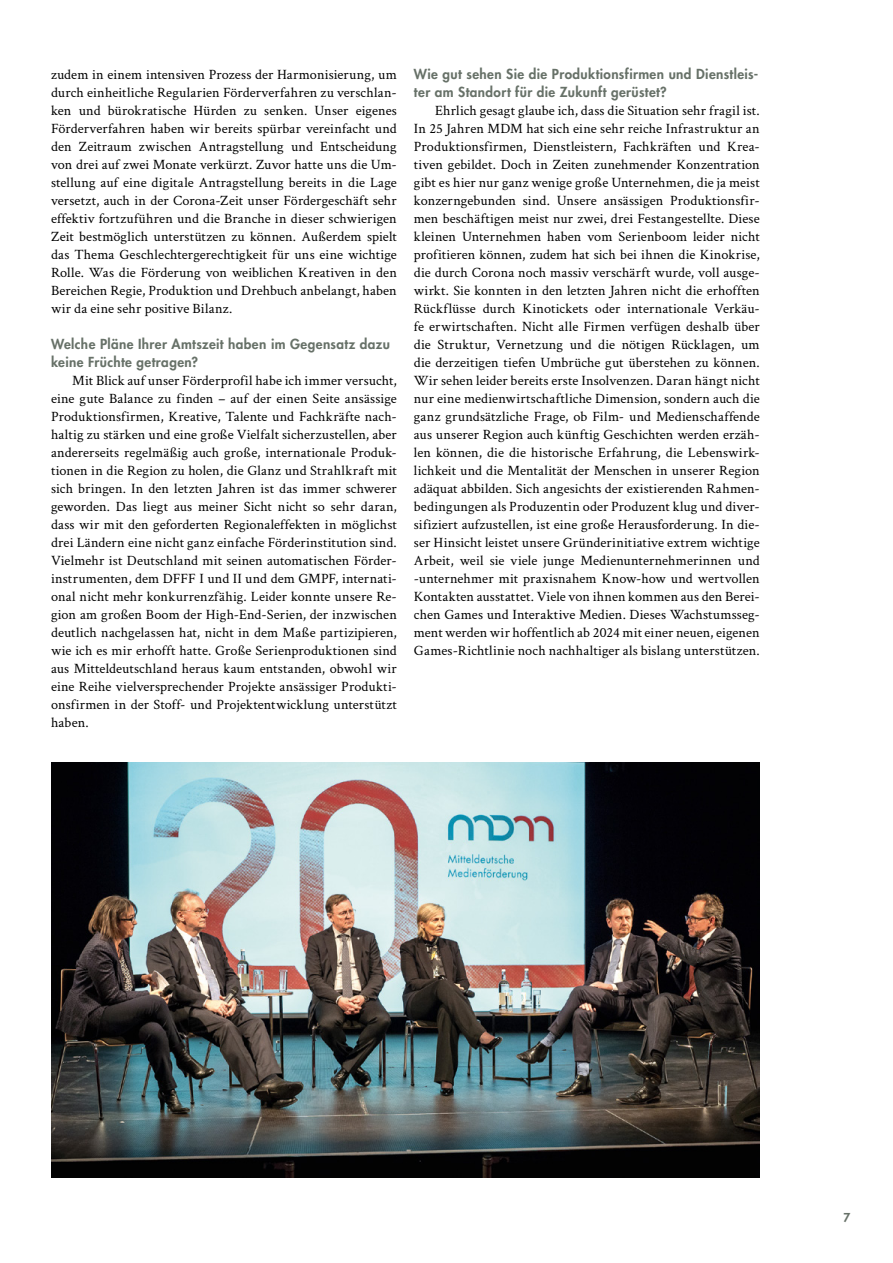
<style>
.page{position:relative;width:893px;height:1263px;background:#fff}
.page>*{position:absolute;margin:0;border:0;box-sizing:border-box;transform-origin:0 0}
.t1{font:14.25px/18px "Crimson Text";letter-spacing:.01em;color:#000;text-align:justify}
.t2{font:800 13.5px/18px "Futura Std";letter-spacing:.03em;color:#677168}
.t3{font:800 12px "Futura Std";color:#677168}
</style>
<div class="page">
<img style="left:51px;top:763px;width:709px;height:415px">
<p class="t1" style="left:51px;top:64px;width:347px">zudem in einem intensiven Prozess der Harmonisierung, um durch einheitliche Regularien Förderverfahren zu verschlan&shy;ken und bürokratische Hürden zu senken. Unser eigenes Förderverfahren haben wir bereits spürbar vereinfacht und den Zeitraum zwischen Antragstellung und Entscheidung von drei auf zwei Monate verkürzt. Zuvor hatte uns die Um&shy;stellung auf eine digitale Antragstellung bereits in die Lage versetzt, auch in der Corona-Zeit unser Fördergeschäft sehr effektiv fortzuführen und die Branche in dieser schwierigen Zeit bestmöglich unterstützen zu können. Außerdem spielt das Thema Geschlechtergerechtigkeit für uns eine wichtige Rolle. Was die Förderung von weiblichen Kreativen in den Bereichen Regie, Produktion und Drehbuch anbelangt, haben wir da eine sehr positive Bilanz.</p>
<p class="t2" style="left:51px;top:335px;width:340px">Welche Pläne Ihrer Amtszeit haben im Gegensatz dazu keine Früchte getragen?</p>
<p class="t1" style="left:51px;top:370px;width:347px;text-indent:21px">Mit Blick auf unser Förderprofil habe ich immer versucht, eine gute Balance zu finden – auf der einen Seite ansässige Produktionsfirmen, Kreative, Talente und Fachkräfte nach&shy;haltig zu stärken und eine große Vielfalt sicherzustellen, aber andererseits regelmäßig auch große, internationale Produk&shy;tionen in die Region zu holen, die Glanz und Strahlkraft mit sich bringen. In den letzten Jahren ist das immer schwerer geworden. Das liegt aus meiner Sicht nicht so sehr daran, dass wir mit den geforderten Regionaleffekten in möglichst drei Ländern eine nicht ganz einfache Förderinstitution sind.<br>Vielmehr ist Deutschland mit seinen automatischen Förder&shy;instrumenten, dem DFFF I und II und dem GMPF, internati&shy;onal nicht mehr konkurrenzfähig. Leider konnte unsere Re&shy;gion am großen Boom der High-End-Serien, der inzwischen deutlich nachgelassen hat, nicht in dem Maße partizipieren, wie ich es mir erhofft hatte. Große Serienproduktionen sind aus Mitteldeutschland heraus kaum entstanden, obwohl wir eine Reihe vielversprechender Projekte ansässiger Produkti&shy;onsfirmen in der Stoff- und Projektentwicklung unterstützt haben.</p>
<p class="t2" style="left:414px;top:65px;width:346px">Wie gut sehen Sie die Produktionsfirmen und Dienstleis&shy;ter am Standort für die Zukunft gerüstet?</p>
<p class="t1" style="left:414px;top:100px;width:347px;text-indent:21px">Ehrlich gesagt glaube ich, dass die Situation sehr fragil ist.<br>In 25 Jahren MDM hat sich eine sehr reiche Infrastruktur an Produktionsfirmen, Dienstleistern, Fachkräften und Krea&shy;tiven gebildet. Doch in Zeiten zunehmender Konzentration gibt es hier nur ganz wenige große Unternehmen, die ja meist konzerngebunden sind. Unsere ansässigen Produktionsfir&shy;men beschäftigen meist nur zwei, drei Festangestellte. Diese kleinen Unternehmen haben vom Serienboom leider nicht profitieren können, zudem hat sich bei ihnen die Kinokrise, die durch Corona noch massiv verschärft wurde, voll ausge&shy;wirkt. Sie konnten in den letzten Jahren nicht die erhofften Rückflüsse durch Kinotickets oder internationale Verkäu&shy;fe erwirtschaften. Nicht alle Firmen verfügen deshalb über die Struktur, Vernetzung und die nötigen Rücklagen, um die derzeitigen tiefen Umbrüche gut überstehen zu können.<br>Wir sehen leider bereits erste Insolvenzen. Daran hängt nicht nur eine medienwirtschaftliche Dimension, sondern auch die ganz grundsätzliche Frage, ob Film- und Medienschaffende aus unserer Region auch künftig Geschichten werden erzäh&shy;len können, die die historische Erfahrung, die Lebenswirk&shy;lichkeit und die Mentalität der Menschen in unserer Region adäquat abbilden. Sich angesichts der existierenden Rahmen&shy;bedingungen als Produzentin oder Produzent klug und diver&shy;sifiziert aufzustellen, ist eine große Herausforderung. In die&shy;ser Hinsicht leistet unsere Gründerinitiative extrem wichtige Arbeit, weil sie viele junge Medienunternehmerinnen und -unternehmer mit praxisnahem Know-how und wertvollen Kontakten ausstattet. Viele von ihnen kommen aus den Berei&shy;chen Games und Interaktive Medien. Dieses Wachstumsseg&shy;ment werden wir hoffentlich ab 2024 mit einer neuen, eigenen Games-Richtlinie noch nachhaltiger als bislang unterstützen.</p>
<p class="t3" style="left:843px;top:1210px;width:8px">7</p>
</div>
